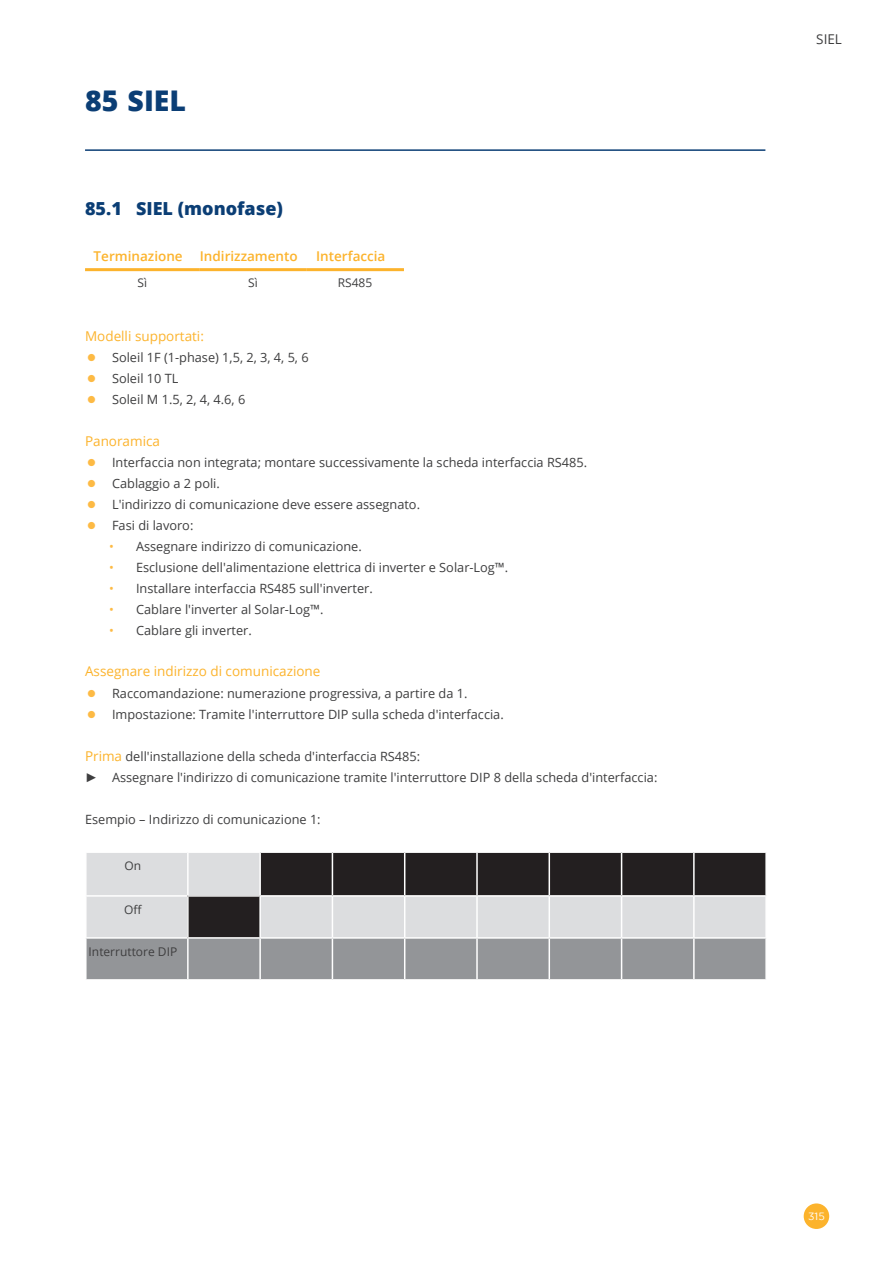
<style>
.page{position:relative;width:893px;height:1263px;background:#fff}
.page>*{position:absolute;margin:0;border:0;box-sizing:border-box;transform-origin:0 0}
.t1{font:800 28.5px "Open Sans";color:#0b3e75}
.t2{font:800 18px "Open Sans";color:#0b3e75}
.Tabelle_Headline_Gelb{font:600 13.5px "Open Sans";color:#fcb32c}
.Aufzählung_Headline_Gelb{font:13.5px "Open Sans";color:#fcb32c}
.Fließtext{font:13.5px "Open Sans";color:#fcb32c}
.t3{font:13.5px "Open Sans";color:#3e3e3f}
.Fließtext-2{font:12.75px "Open Sans";color:#3e3e3f}
.Fließtext_Tabelle{font:12px "Open Sans";color:#3e3e3f}
.t4{font:10.5px "Gotham";color:#fff}
.s1{font-family:"Gotham";font-size:27px;color:#fdba44}
.s2{color:#fdba44}
.s3{font-size:13.5px;color:#fcb32c}
.s4{font-family:"Arial"}
</style>
<div class="page">
<div style="left:804px;top:1203px;width:25px;height:26px;background:#fcb32c;border-radius:50%"></div>
<hr style="left:85px;top:149px;width:680px;height:2px;background:#0b3e75">
<hr style="left:85px;top:268px;width:115px;height:3px;background:#fcb32c">
<hr style="left:200px;top:268px;width:106px;height:3px;background:#fcb32c">
<hr style="left:306px;top:268px;width:98px;height:3px;background:#fcb32c">
<div style="left:87px;top:853px;width:678px;height:84px;background:#dcdddf"></div>
<div style="left:261px;top:853px;width:504px;height:42px;background:#231f20"></div>
<div style="left:188px;top:896px;width:72px;height:42px;background:#231f20"></div>
<div style="left:87px;top:939px;width:678px;height:40px;background:#939598"></div>
<hr style="left:187px;top:897px;width:2px;height:40px;background:#fff">
<hr style="left:259px;top:897px;width:2px;height:40px;background:#fff">
<hr style="left:332px;top:897px;width:1px;height:40px;background:#fff">
<hr style="left:404px;top:897px;width:1px;height:40px;background:#fff">
<hr style="left:476px;top:897px;width:2px;height:40px;background:#fff">
<hr style="left:549px;top:897px;width:1px;height:40px;background:#fff">
<hr style="left:621px;top:897px;width:1px;height:40px;background:#fff">
<hr style="left:693px;top:897px;width:2px;height:40px;background:#fff">
<hr style="left:187px;top:853px;width:2px;height:42px;background:#fff">
<hr style="left:85px;top:895px;width:103px;height:2px;background:#fff">
<hr style="left:188px;top:895px;width:72px;height:2px;background:#fff">
<hr style="left:259px;top:853px;width:2px;height:42px;background:#fff">
<hr style="left:332px;top:853px;width:1px;height:42px;background:#fff">
<hr style="left:404px;top:853px;width:1px;height:42px;background:#fff">
<hr style="left:476px;top:853px;width:2px;height:42px;background:#fff">
<hr style="left:549px;top:853px;width:1px;height:42px;background:#fff">
<hr style="left:621px;top:853px;width:1px;height:42px;background:#fff">
<hr style="left:693px;top:853px;width:2px;height:42px;background:#fff">
<hr style="left:260px;top:895px;width:72px;height:2px;background:#fff">
<hr style="left:332px;top:895px;width:73px;height:2px;background:#fff">
<hr style="left:405px;top:895px;width:72px;height:2px;background:#fff">
<hr style="left:477px;top:895px;width:72px;height:2px;background:#fff">
<hr style="left:549px;top:895px;width:73px;height:2px;background:#fff">
<hr style="left:622px;top:895px;width:72px;height:2px;background:#fff">
<hr style="left:694px;top:895px;width:73px;height:2px;background:#fff">
<hr style="left:188px;top:937px;width:72px;height:2px;background:#fff">
<hr style="left:187px;top:939px;width:2px;height:40px;background:#fff">
<hr style="left:259px;top:939px;width:2px;height:40px;background:#fff">
<hr style="left:332px;top:939px;width:1px;height:40px;background:#fff">
<hr style="left:404px;top:939px;width:1px;height:40px;background:#fff">
<hr style="left:476px;top:939px;width:2px;height:40px;background:#fff">
<hr style="left:549px;top:939px;width:1px;height:40px;background:#fff">
<hr style="left:621px;top:939px;width:1px;height:40px;background:#fff">
<hr style="left:693px;top:939px;width:2px;height:40px;background:#fff">
<p class="t1" style="left:85px;top:79px;width:103px">85 SIEL</p>
<p class="t2" style="left:85px;top:195px;width:199px">85.1 SIEL (monofase)</p>
<p class="Tabelle_Headline_Gelb" style="left:94px;top:247px;width:91px">Terminazione</p>
<p class="Tabelle_Headline_Gelb" style="left:200px;top:247px;width:99px">Indirizzamento</p>
<p class="Tabelle_Headline_Gelb" style="left:316px;top:247px;width:71px">Interfaccia</p>
<p class="Fließtext_Tabelle" style="left:138px;top:275px;width:11px">Sì</p>
<p class="Fließtext_Tabelle" style="left:248px;top:275px;width:11px">Sì</p>
<p class="Fließtext_Tabelle" style="left:338px;top:275px;width:36px">RS485</p>
<p class="Fließtext" style="left:85px;top:327px;width:120px">Modelli supportati:</p>
<p class="Fließtext-2" style="left:85px;top:349px;width:225px"><span class="s1">•</span> Soleil 1F (1-phase) 1,5, 2, 3, 4, 5, 6</p>
<p class="Fließtext-2" style="left:85px;top:370px;width:95px"><span class="s1">•</span> Soleil 10 TL</p>
<p class="Fließtext-2" style="left:85px;top:391px;width:162px"><span class="s1">•</span> Soleil M 1.5, 2, 4, 4.6, 6</p>
<p class="Fließtext" style="left:85px;top:432px;width:76px">Panoramica</p>
<p class="Fließtext-2" style="left:85px;top:454px;width:504px"><span class="s1">•</span> Interfaccia non integrata; montare successivamente la scheda interfaccia RS485.</p>
<p class="Fließtext-2" style="left:85px;top:475px;width:136px"><span class="s1">•</span> Cablaggio a 2 poli.</p>
<p class="Fließtext-2" style="left:85px;top:496px;width:336px"><span class="s1">•</span> L'indirizzo di comunicazione deve essere assegnato.</p>
<p class="Fließtext-2" style="left:85px;top:517px;width:110px"><span class="s1">•</span> Fasi di lavoro:</p>
<p class="Fließtext-2" style="left:109px;top:538px;width:254px"><span class="s2">•</span> Assegnare indirizzo di comunicazione.</p>
<p class="Fließtext-2" style="left:109px;top:559px;width:401px"><span class="s2">•</span> Esclusione dell'alimentazione elettrica di inverter e Solar-Log™.</p>
<p class="Fließtext-2" style="left:109px;top:580px;width:265px"><span class="s2">•</span> Installare interfaccia RS485 sull'inverter.</p>
<p class="Fließtext-2" style="left:109px;top:601px;width:216px"><span class="s2">•</span> Cablare l'inverter al Solar-Log™.</p>
<p class="Fließtext-2" style="left:109px;top:622px;width:144px"><span class="s2">•</span> Cablare gli inverter.</p>
<p class="Aufzählung_Headline_Gelb" style="left:85px;top:662px;width:237px">Assegnare indirizzo di comunicazione</p>
<p class="Fließtext-2" style="left:85px;top:685px;width:384px"><span class="s1">•</span> Raccomandazione: numerazione progressiva, a partire da 1.</p>
<p class="Fließtext-2" style="left:85px;top:706px;width:420px"><span class="s1">•</span> Impostazione: Tramite l'interruttore DIP sulla scheda d'interfaccia.</p>
<p class="Fließtext-2" style="left:85px;top:748px;width:337px"><span class="s3">Prima</span> dell'installazione della scheda d'interfaccia RS485:</p>
<p class="Fließtext-2" style="left:85px;top:769px;width:574px"><span class="s4">►</span> Assegnare l'indirizzo di comunicazione tramite l'interruttore DIP 8 della scheda d'interfaccia:</p>
<p class="Fließtext-2" style="left:85px;top:811px;width:237px">Esempio – Indirizzo di comunicazione 1:</p>
<p class="Fließtext_Tabelle" style="left:125px;top:857px;width:18px">On</p>
<p class="Fließtext_Tabelle" style="left:124px;top:901px;width:19px">Off</p>
<p class="Fließtext_Tabelle" style="left:89px;top:943px;width:90px">Interruttore DIP</p>
<p class="t3" style="left:816px;top:30px;width:27px">SIEL</p>
<p class="t4" style="left:808px;top:1210px;width:18px">315</p>
</div>
